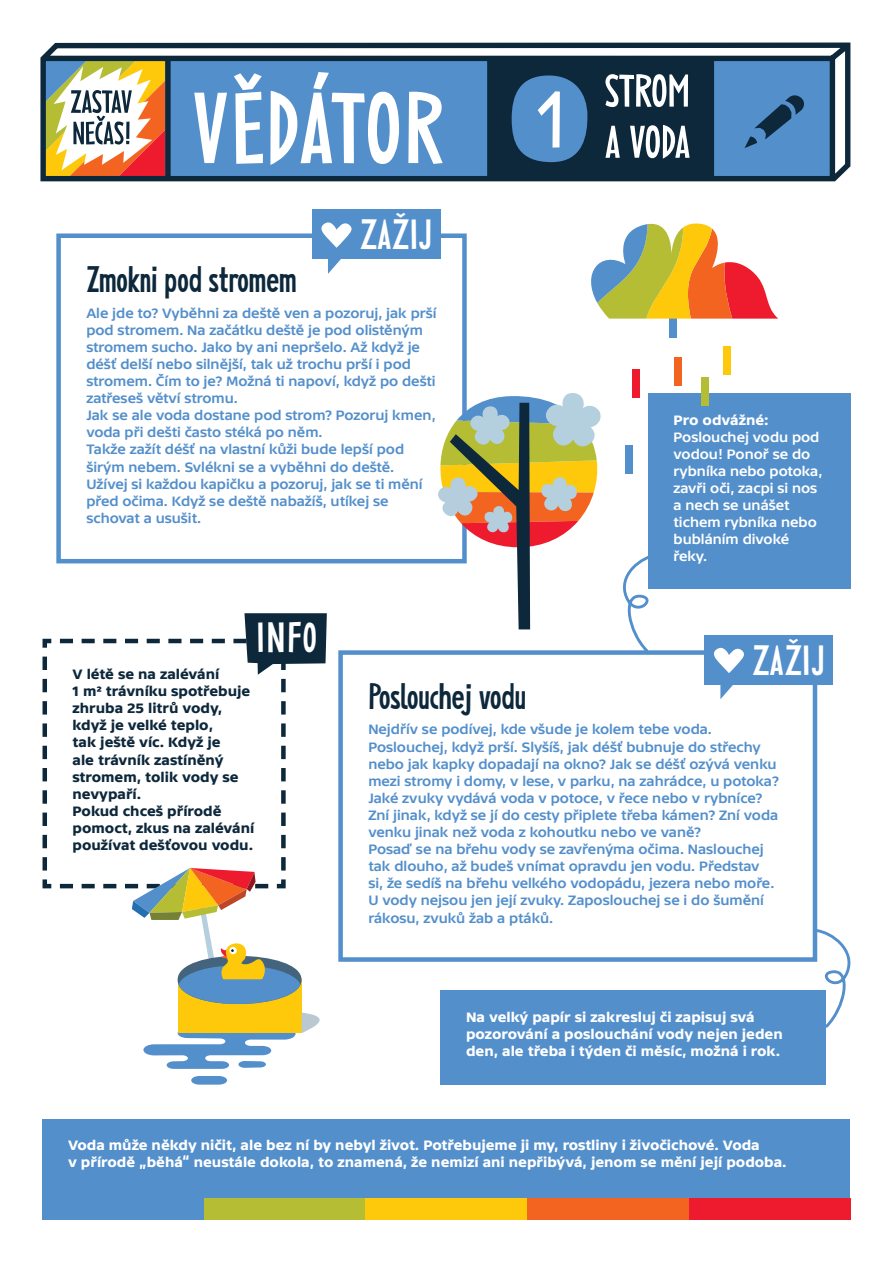
<style>
.page{position:relative;width:893px;height:1263px;background:#fff}
.page>*{position:absolute;margin:0;border:0;box-sizing:border-box;transform-origin:0 0}
.t1{font:39px "Cernobil";letter-spacing:.03em;color:#fff}
.t2{font:700 34.5px "Cernobil 2021";color:#0d273b}
.t3{font:14.25px/17.1px "TV Sans Print Med";color:#538fcb}
.t4{font:700 14.25px/17.1px "TV Sans Print";color:#fff}
.t5{font:700 14.25px/17.1px "TV Sans Print";color:#0d273b}
.t6{font:14.25px/17.1px "TV Sans Print Med";color:#fff}
</style>
<div class="page">
<svg style="left:40px;top:42px;width:811px;height:140px"></svg>
<svg style="left:605px;top:74px;width:85px;height:85px"></svg>
<div style="left:56px;top:233px;width:411px;height:330px;border:4px solid #538fcb"></div>
<div style="left:338px;top:650px;width:479px;height:312px;border:4px solid #538fcb"></div>
<div style="left:441px;top:991px;width:385px;height:94px;background:#538fcb"></div>
<div style="left:43px;top:1119px;width:807px;height:79px;background:#538fcb"></div>
<div style="left:648px;top:393px;width:202px;height:196px;background:#538fcb"></div>
<svg style="left:42px;top:638px;width:10px;height:251px"></svg>
<div style="left:312px;top:209px;width:129px;height:50px;background:#538fcb"></div>
<svg style="left:328px;top:259px;width:13px;height:15px"></svg>
<svg style="left:321px;top:222px;width:31px;height:26px"></svg>
<div style="left:705px;top:635px;width:128px;height:49px;background:#538fcb"></div>
<svg style="left:720px;top:684px;width:17px;height:15px"></svg>
<svg style="left:714px;top:647px;width:30px;height:26px"></svg>
<svg style="left:438px;top:393px;width:163px;height:236px"></svg>
<svg style="left:815px;top:929px;width:36px;height:99px"></svg>
<svg style="left:620px;top:556px;width:38px;height:96px"></svg>
<div style="left:43px;top:1198px;width:161px;height:22px;background:#538fcb"></div>
<div style="left:204px;top:1198px;width:162px;height:22px;background:#b4bd34"></div>
<div style="left:366px;top:1198px;width:161px;height:22px;background:#fec80b"></div>
<div style="left:527px;top:1198px;width:162px;height:22px;background:#f36421"></div>
<div style="left:689px;top:1198px;width:161px;height:22px;background:#ee1a2e"></div>
<div style="left:632px;top:369px;width:8px;height:29px;background:#ee1a2e"></div>
<div style="left:626px;top:445px;width:7px;height:29px;background:#538fcb"></div>
<div style="left:723px;top:346px;width:7px;height:28px;background:#fec80b"></div>
<div style="left:702px;top:377px;width:7px;height:29px;background:#b4bd34"></div>
<div style="left:674px;top:357px;width:8px;height:29px;background:#f36421"></div>
<div style="left:669px;top:309px;width:7px;height:29px;background:#538fcb"></div>
<svg style="left:591px;top:223px;width:187px;height:96px"></svg>
<svg style="left:191px;top:1076px;width:36px;height:9px"></svg>
<svg style="left:59px;top:613px;width:268px;height:456px"></svg>
<h1 class="t1" style="left:360px;top:211px;width:74px">ZAŽIJ</h1>
<h2 class="t2" style="left:86px;top:258px;width:212px">Zmokni pod stromem</h2>
<p class="t3" style="left:86px;top:304px;width:352px">Ale jde to? Vyběhni za deště ven a pozoruj, jak prší pod stromem. Na začátku deště je pod olistěným stromem sucho. Jako by ani nepršelo. Až když je déšť delší nebo silnější, tak už trochu prší i pod stromem. Čím to je? Možná ti napoví, když po dešti zatřeseš větví stromu.<br>Jak se ale voda dostane pod strom? Pozoruj kmen, voda při dešti často stéká po něm.<br>Takže zažít déšť na vlastní kůži bude lepší pod širým nebem. Svlékni se a vyběhni do deště.<br>Užívej si každou kapičku a pozoruj, jak se ti mění před očima. Když se deště nabažíš, utíkej se schovat a usušit.</p>
<p class="t4" style="left:674px;top:411px;width:97px">Pro odvážné:</p>
<p class="t6" style="left:674px;top:428px;width:150px">Poslouchej vodu pod vodou! Ponoř se do rybníka nebo potoka, zavři oči, zacpi si nos a nech se unášet tichem rybníka nebo bubláním divoké řeky.</p>
<h1 class="t1" style="left:257px;top:614px;width:62px">INFO</h1>
<p class="t5" style="left:73px;top:665px;width:183px">V létě se na zalévání<br>1 m² trávníku spotřebuje zhruba 25 litrů vody, když je velké teplo,<br>tak ještě víc. Když je<br>ale trávník zastíněný stromem, tolik vody se nevypaří.<br>Pokud chceš přírodě pomoct, zkus na zalévání používat dešťovou vodu.</p>
<h1 class="t1" style="left:753px;top:636px;width:74px">ZAŽIJ</h1>
<h2 class="t2" style="left:368px;top:675px;width:159px">Poslouchej vodu</h2>
<p class="t3" style="left:368px;top:721px;width:412px">Nejdřív se podívej, kde všude je kolem tebe voda.<br>Poslouchej, když prší. Slyšíš, jak déšť bubnuje do střechy nebo jak kapky dopadají na okno? Jak se déšť ozývá venku mezi stromy i domy, v lese, v parku, na zahrádce, u potoka?<br>Jaké zvuky vydává voda v potoce, v řece nebo v rybníce?<br>Zní jinak, když se jí do cesty připlete třeba kámen? Zní voda venku jinak než voda z kohoutku nebo ve vaně?<br>Posaď se na břehu vody se zavřenýma očima. Naslouchej tak dlouho, až budeš vnímat opravdu jen vodu. Představ<br>si, že sedíš na břehu velkého vodopádu, jezera nebo moře.<br>U vody nejsou jen její zvuky. Zaposlouchej se i do šumění rákosu, zvuků žab a ptáků.</p>
<p class="t4" style="left:466px;top:1008px;width:318px">Na velký papír si zakresluj či zapisuj svá pozorování a poslouchání vody nejen jeden den, ale třeba i týden či měsíc, možná i rok.</p>
<p class="t4" style="left:68px;top:1137px;width:720px">Voda může někdy ničit, ale bez ní by nebyl život. Potřebujeme ji my, rostliny i živočichové. Voda<br>v přírodě „běhá“ neustále dokola, to znamená, že nemizí ani nepřibývá, jenom se mění její podoba.</p>
</div>
